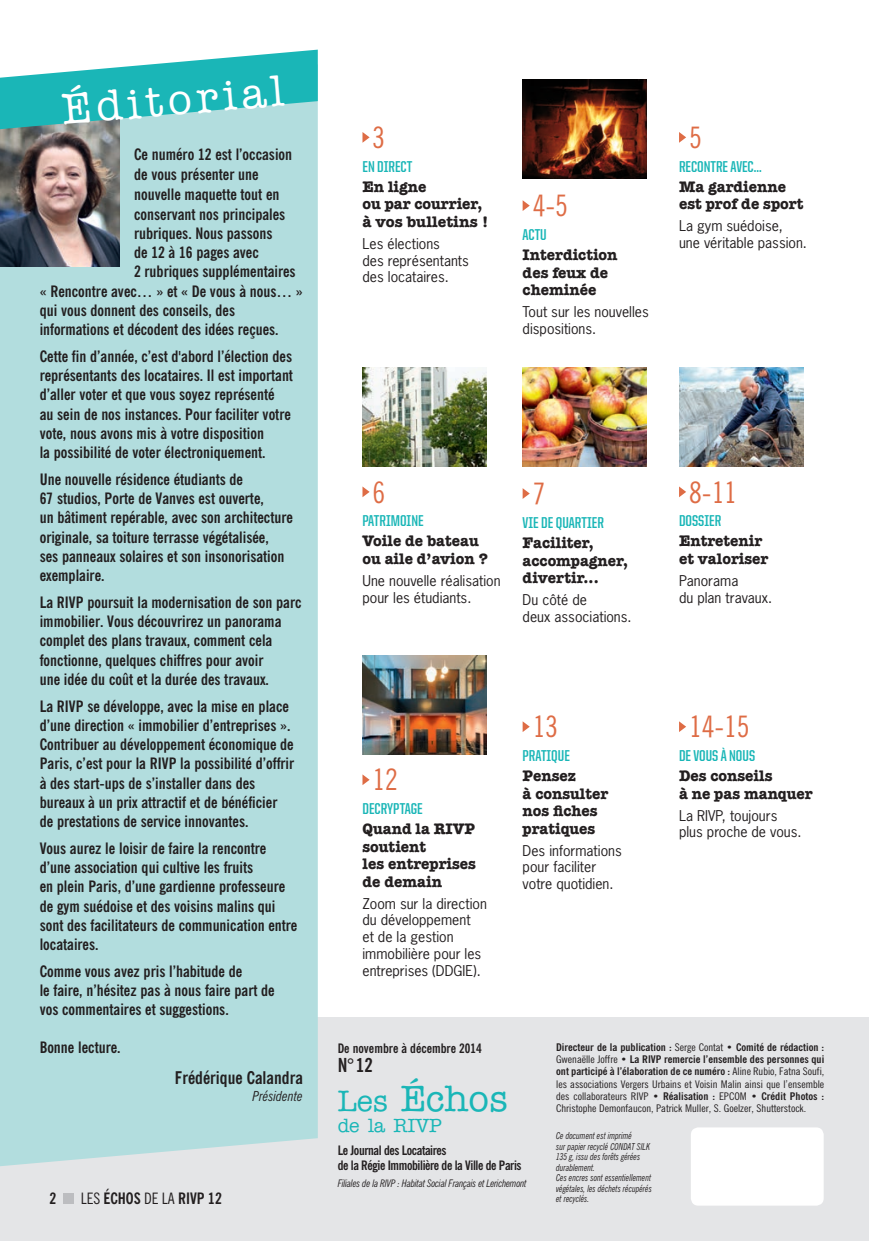
<style>
.page{position:relative;width:869px;height:1241px;background:#fff}
.page>*{position:absolute;margin:0;border:0;box-sizing:border-box;transform-origin:0 0}
.t1{font:43.75px "American Typewriter";color:#fff}
.t2{font:500 36.75px "American Typewriter";color:#1ab6b7}
.t3{font:condensed 29.75px "News Gothic BT";color:#de6c45}
.t4{font:500 19.25px "American Typewriter Std";color:#1ab6b7}
.t5{font:700 condensed 19.25px "News Gothic BT";color:#231f20}
.t6{font:700 condensed 17.5px "News Gothic BT";color:#231f20}
.t7{font:700 condensed 15.75px/19.2px "News Gothic BT";color:#231f20}
.t8{font:700 15.75px/17.5px "American Typewriter";color:#231f20}
.t9{font:700 15.75px "United Sans Cond";color:#1ab6b7}
.t10{font:14px/16.8px "News Gothic";color:#231f20}
.t11{font:italic condensed 14px "News Gothic BT";color:#231f20}
.t12{font:700 condensed 13.12px "News Gothic BT";color:#231f20}
.t13{font:700 condensed 12.95px/15.6px "News Gothic BT";letter-spacing:-.03em;color:#231f20}
.t14{font:condensed 10.5px/12.2px "News Gothic BT";color:#231f20;text-align:justify;scale:1.09 1}
.t15{font:italic condensed 10.5px "News Gothic BT";letter-spacing:-.02em;color:#231f20;scale:.96 1}
.t16{font:italic condensed 9.62px/10.5px "News Gothic BT";color:#231f20;scale:.9 1}
.s1{font-weight:700}
.s2{font-size:29.75px}
.s3{font-weight:400}
</style>
<div class="page">
<div style="left:0;top:1017px;width:868px;height:223px;background:#e4e5e7"></div>
<div style="left:0;top:129px;width:317px;height:1036px;background:#b2ddde"></div>
<div style="left:690px;top:1127px;width:133px;height:78px;background:#fff;border-radius:7px"></div>
<div style="left:63px;top:1192px;width:11px;height:11px;background:#bcbdc0"></div>
<img style="left:362px;top:367px;width:124px;height:99px">
<img style="left:362px;top:655px;width:124px;height:99px">
<img style="left:679px;top:367px;width:123px;height:99px">
<img style="left:522px;top:79px;width:124px;height:100px">
<img style="left:522px;top:367px;width:124px;height:99px">
<svg style="left:362px;top:132px;width:7px;height:11px"></svg>
<svg style="left:362px;top:486px;width:7px;height:11px"></svg>
<svg style="left:362px;top:774px;width:7px;height:11px"></svg>
<svg style="left:679px;top:486px;width:6px;height:11px"></svg>
<svg style="left:522px;top:200px;width:7px;height:11px"></svg>
<svg style="left:522px;top:488px;width:7px;height:11px"></svg>
<svg style="left:522px;top:721px;width:7px;height:11px"></svg>
<svg style="left:679px;top:132px;width:6px;height:11px"></svg>
<svg style="left:679px;top:721px;width:6px;height:11px"></svg>
<img style="left:0;top:129px;width:119px;height:137px">
<svg style="left:0;top:50px;width:317px;height:79px"></svg>
<h1 class="t1" style="left:59px;top:76px;width:224px;rotate:-5deg">Éditorial</h1>
<h3 class="t3" style="left:372px;top:119px;width:14px">3</h3>
<p class="t9" style="left:362px;top:158px;width:51px">EN DIRECT</p>
<p class="t8" style="left:362px;top:177px;width:127px">En ligne<br>ou par courrier, à vos bulletins !</p>
<p class="t10" style="left:362px;top:234px;width:108px">Les élections<br>des représentants des locataires.</p>
<h3 class="t3" style="left:689px;top:119px;width:14px">5</h3>
<p class="t9" style="left:678px;top:158px;width:84px">RECONTRE AVEC...</p>
<p class="t8" style="left:678px;top:177px;width:126px">Ma gardienne est prof de sport</p>
<p class="t10" style="left:678px;top:217px;width:129px">La gym suédoise, une véritable passion.</p>
<p class="t7" style="left:134px;top:145px;width:159px">Ce numéro 12 est l’occasion</p>
<p class="t7" style="left:134px;top:165px;width:126px">de vous présenter une</p>
<p class="t7" style="left:134px;top:185px;width:147px">nouvelle maquette tout en</p>
<p class="t7" style="left:134px;top:204px;width:153px">conservant nos principales</p>
<p class="t7" style="left:134px;top:223px;width:140px">rubriques. Nous passons</p>
<p class="t7" style="left:134px;top:243px;width:126px">de 12 à 16 pages avec</p>
<p class="t7" style="left:134px;top:262px;width:163px">2 rubriques supplémentaires</p>
<p class="t7" style="left:40px;top:281px;width:264px">« Rencontre avec… » et « De vous à nous… »</p>
<p class="t7" style="left:40px;top:300px;width:197px">qui vous donnent des conseils, des</p>
<p class="t7" style="left:40px;top:320px;width:240px">informations et décodent des idées reçues.</p>
<p class="t7" style="left:40px;top:346px;width:255px">Cette fin d’année, c’est d'abord l’élection des représentants des locataires. Il est important d’aller voter et que vous soyez représenté<br>au sein de nos instances. Pour faciliter votre vote, nous avons mis à votre disposition<br>la possibilité de voter électroniquement.</p>
<p class="t7" style="left:40px;top:469px;width:254px">Une nouvelle résidence étudiants de<br>67 studios, Porte de Vanves est ouverte,<br>un bâtiment repérable, avec son architecture originale, sa toiture terrasse végétalisée,<br>ses panneaux solaires et son insonorisation exemplaire.</p>
<p class="t7" style="left:40px;top:592px;width:263px">La RIVP poursuit la modernisation de son parc immobilier. Vous découvrirez un panorama complet des plans travaux, comment cela fonctionne, quelques chiffres pour avoir<br>une idée du coût et la durée des travaux.</p>
<p class="t7" style="left:40px;top:696px;width:256px">La RIVP se développe, avec la mise en place d’une direction « immobilier d’entreprises ».<br>Contribuer au développement économique de Paris, c’est pour la RIVP la possibilité d’offrir à des start-ups de s’installer dans des bureaux à un prix attractif et de bénéficier de prestations de service innovantes.</p>
<p class="t7" style="left:40px;top:838px;width:259px">Vous aurez le loisir de faire la rencontre d’une association qui cultive les fruits<br>en plein Paris, d’une gardienne professeure de gym suédoise et des voisins malins qui sont des facilitateurs de communication entre locataires.</p>
<p class="t7" style="left:40px;top:961px;width:236px">Comme vous avez pris l’habitude de<br>le faire, n’hésitez pas à nous faire part de vos commentaires et suggestions.</p>
<p class="t7" style="left:40px;top:1037px;width:82px">Bonne lecture.</p>
<p class="t6" style="left:175px;top:1066px;width:129px">Frédérique Calandra</p>
<p class="t11" style="left:252px;top:1087px;width:52px">Présidente</p>
<h3 class="t3" style="left:532px;top:187px;width:37px">4-5</h3>
<p class="t9" style="left:522px;top:226px;width:26px">ACTU</p>
<p class="t8" style="left:522px;top:245px;width:96px">Interdiction des feux de cheminée</p>
<p class="t10" style="left:522px;top:303px;width:128px">Tout sur les nouvelles dispositions.</p>
<h3 class="t3" style="left:372px;top:473px;width:14px">6</h3>
<p class="t9" style="left:362px;top:513px;width:63px">PATRIMOINE</p>
<p class="t8" style="left:362px;top:531px;width:127px">Voile de bateau ou aile d’avion ?</p>
<p class="t10" style="left:362px;top:571px;width:139px">Une nouvelle réalisation pour les étudiants.</p>
<h3 class="t3" style="left:689px;top:473px;width:49px">8-11</h3>
<p class="t9" style="left:678px;top:513px;width:44px">DOSSIER</p>
<p class="t8" style="left:678px;top:531px;width:91px">Entretenir et valoriser</p>
<p class="t10" style="left:678px;top:571px;width:95px">Panorama<br>du plan travaux.</p>
<h3 class="t3" style="left:532px;top:475px;width:14px">7</h3>
<p class="t9" style="left:522px;top:514px;width:83px">VIE DE QUARTIER</p>
<p class="t8" style="left:522px;top:533px;width:107px">Faciliter, accompagner, divertir...</p>
<p class="t10" style="left:522px;top:590px;width:110px">Du côté de<br>deux associations.</p>
<h3 class="t3" style="left:532px;top:708px;width:27px">13</h3>
<p class="t9" style="left:522px;top:747px;width:49px">PRATIQUE</p>
<p class="t8" style="left:522px;top:766px;width:87px">Pensez<br>à consulter nos fiches pratiques</p>
<p class="t10" style="left:522px;top:841px;width:101px">Des informations pour faciliter votre quotidien.</p>
<h3 class="t3" style="left:689px;top:708px;width:62px">14-15</h3>
<p class="t9" style="left:678px;top:747px;width:77px">DE VOUS À NOUS</p>
<p class="t8" style="left:678px;top:766px;width:135px">Des conseils<br>à ne pas manquer</p>
<p class="t10" style="left:678px;top:806px;width:124px">La RIVP, toujours plus proche de vous.</p>
<h3 class="t3" style="left:372px;top:761px;width:27px">12</h3>
<p class="t9" style="left:362px;top:800px;width:62px">DECRYPTAGE</p>
<p class="t8" style="left:362px;top:819px;width:115px">Quand la RIVP soutient<br>les entreprises de demain</p>
<p class="t10" style="left:362px;top:894px;width:126px">Zoom sur la direction du développement<br>et de la gestion immobilière pour les entreprises (DDGIE).</p>
<p class="t14" style="left:556px;top:1040px;width:247px"><span class="s1">Directeur de la publication :</span> Serge Contat • <span class="s1">Comité de rédaction :<br></span>Gwenaëlle Joffre • <span class="s1">La RIVP remercie l’ensemble des personnes qui ont participé à l’élaboration de ce numéro :</span> Aline Rubio, Fatna Soufi, les associations Vergers Urbains et Voisin Malin ainsi que l’ensemble des collaborateurs RIVP • <span class="s1">Réalisation :</span> EPCOM • <span class="s1">Crédit Photos :<br></span>Christophe Demonfaucon, Patrick Muller, S. Goelzer, Shutterstock.</p>
<p class="t16" style="left:556px;top:1130px;width:108px">Ce document est imprimé<br>sur papier recyclé CONDAT SILK<br>135 g, issu des forêts gérées durablement.<br>Ces encres sont essentiellement végétales, les déchets récupérés</p>
<p class="t12" style="left:337px;top:1039px;width:145px">De novembre à décembre 2014</p>
<p class="t5" style="left:337px;top:1053px;width:37px">N° 12</p>
<h2 class="t2" style="left:337px;top:1077px;width:172px"><span class="s2">Les</span> Échos</h2>
<p class="t4" style="left:337px;top:1114px;width:106px">de la RIVP</p>
<p class="t13" style="left:337px;top:1141px;width:185px">Le Journal des Locataires<br>de la Régie Immobilière de la Ville de Paris</p>
<p class="t15" style="left:337px;top:1177px;width:198px">Filiales de la RIVP : Habitat Social Français et Lerichemont</p>
<p class="t7" style="left:81px;top:1188px;width:142px"><span class="s3">LES</span> ÉCHOS <span class="s3">DE LA</span> RIVP 12</p>
<p class="t7" style="left:50px;top:1188px;width:8px">2</p>
<p class="t16" style="left:556px;top:1193px;width:38px">et recyclés.</p>
</div>
